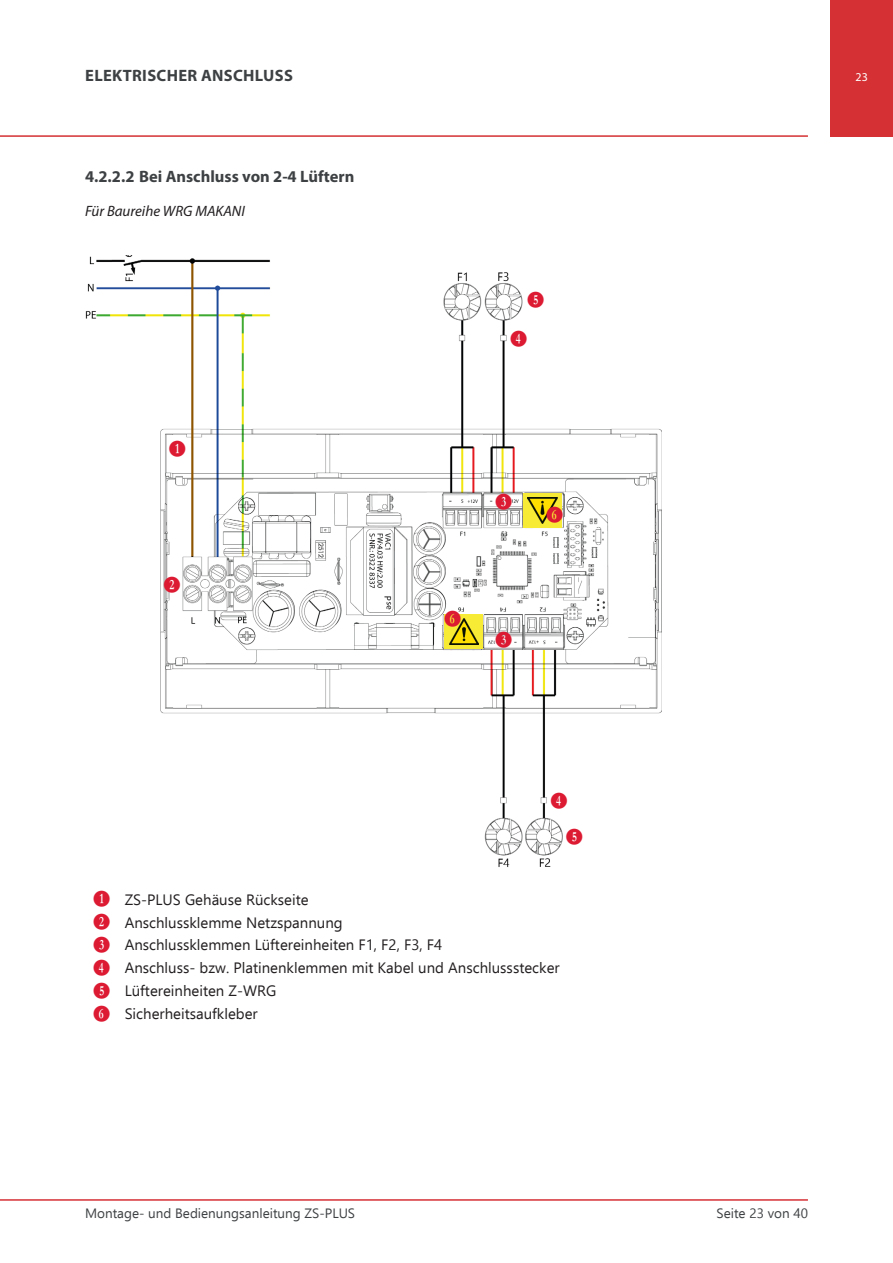
<style>
.page{position:relative;width:893px;height:1263px;background:#fff}
.page>*{position:absolute;margin:0;border:0;box-sizing:border-box;transform-origin:0 0}
.t1{font:700 16.5px "Myriad Pro";letter-spacing:.015em;color:#3e4143}
.t2{font:15px/23px "Ebrima";color:#231f20}
.t3{font:italic 15px "Myriad Pro";color:#231f20}
.t4{font:15px "Numberpile";color:#dc1a32}
.t5{font:13.5px "Ebrima";color:#3e4143}
.t6{font:12px "Myriad Pro";color:#fff}
.s1{font-family:"Numberpile";color:#dc1a32}
</style>
<div class="page">
<hr style="left:0;top:135px;width:808px;height:2px;background:#d53134">
<hr style="left:0;top:1199px;width:808px;height:2px;background:#d53134">
<div style="left:830px;top:0;width:63px;height:137px;background:#d53134"></div>
<img style="left:85px;top:256px;width:577px;height:611px">
<div style="left:444px;top:614px;width:39px;height:34px;background:#f8eb36"></div>
<img style="left:449px;top:618px;width:30px;height:26px">
<div style="left:523px;top:493px;width:39px;height:34px;background:#f8eb36"></div>
<img style="left:527px;top:497px;width:30px;height:26px">
<p class="t1" style="left:85px;top:67px;width:209px">ELEKTRISCHER ANSCHLUSS</p>
<p class="t6" style="left:855px;top:70px;width:14px">23</p>
<p class="t1" style="left:85px;top:168px;width:271px">4.2.2.2 Bei Anschluss von 2-4 Lüftern</p>
<p class="t3" style="left:85px;top:202px;width:161px">Für Baureihe WRG MAKANI</p>
<p class="t4" style="left:169px;top:440px;width:19px">B</p>
<p class="t4" style="left:164px;top:576px;width:19px">C</p>
<p class="t4" style="left:527px;top:291px;width:19px">F</p>
<p class="t4" style="left:510px;top:331px;width:19px">E</p>
<p class="t4" style="left:495px;top:494px;width:19px">D</p>
<p class="t4" style="left:444px;top:610px;width:19px">G</p>
<p class="t4" style="left:495px;top:631px;width:19px">D</p>
<p class="t4" style="left:546px;top:507px;width:19px">G</p>
<p class="t4" style="left:551px;top:793px;width:19px">E</p>
<p class="t4" style="left:566px;top:828px;width:19px">F</p>
<p class="t2" style="left:93px;top:887px;width:468px"><span class="s1">B</span> ZS-PLUS Gehäuse Rückseite<br><span class="s1">C</span> Anschlussklemme Netzspannung<br><span class="s1">D</span> Anschlussklemmen Lüftereinheiten F1, F2, F3, F4<br><span class="s1">E</span> Anschluss- bzw. Platinenklemmen mit Kabel und Anschlussstecker <span class="s1">F</span> Lüftereinheiten Z-WRG<br><span class="s1">G</span> Sicherheitsaufkleber</p>
<p class="t5" style="left:85px;top:1203px;width:272px">Montage- und Bedienungsanleitung ZS-PLUS</p>
<p class="t5" style="left:717px;top:1203px;width:93px">Seite 23 von 40</p>
</div>
